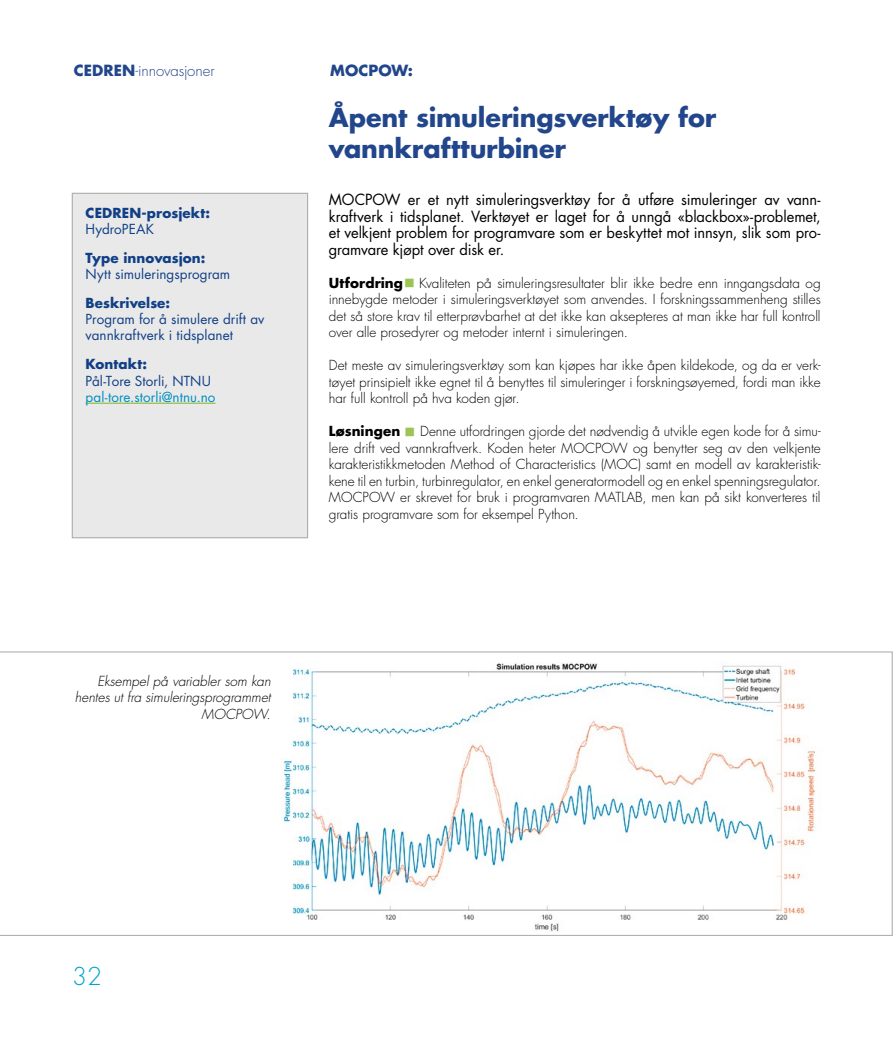
<style>
.page{position:relative;width:893px;height:1063px;background:#fff}
.page>*{position:absolute;margin:0;border:0;box-sizing:border-box;transform-origin:0 0}
.overskrift_1{font:700 25.5px/30.6px "Futura Std";letter-spacing:-.005em;color:#22468b}
.t1{font:300 24px "Futura Std";color:#00a2cf}
.ingress{font:15px/16.5px "Futura Std";letter-spacing:-.005em;color:#000;text-align:justify}
.overskrift_liten{font:300 15px "Futura Std";letter-spacing:-.01em;color:#22468b}
.overskrift_1-2{font:700 15px "Futura Std";letter-spacing:.005em;color:#22468b}
.brødtekst{font:300 13.5px/16.5px "Futura Std";color:#000;text-align:justify}
.t2{font:13.5px/16.2px "Futura Std";color:#113f86}
.figurtekst{font:italic 300 13.5px/16.2px "Futura Std";color:#000;text-align:right}
.t3{font:13.5px/16.2px "Futura Std";letter-spacing:.005em;color:#008ec2}
.t4{font:700 13.5px/16.2px "Futura Std";letter-spacing:.01em;color:#113f86}
.brødtekst-2{font:700 13.5px "Futura Std";letter-spacing:.005em;color:#000}
.s1{font-weight:700}
.s2{font-weight:400}
.s3{font-weight:700;color:#113f86}
.s4{color:#113f86}
</style>
<div class="page">
<svg style="left:0;top:651px;width:892px;height:285px"></svg>
<svg style="left:892px;top:651px;width:1px;height:285px"></svg>
<div style="left:72px;top:193px;width:236px;height:345px;background:#e9e9e9"></div>
<hr style="left:86px;top:403px;width:129px;height:1px;background:#79b825">
<div style="left:72px;top:193px;width:236px;height:345px;border:1px solid #acadad"></div>
<p class="overskrift_liten" style="left:74px;top:62px;width:142px"><span class="s1">CEDREN</span>-innovasjoner</p>
<p class="overskrift_1-2" style="left:330px;top:61px;width:84px">MOCPOW:</p>
<p class="t4" style="left:86px;top:204px;width:126px">CEDREN-prosjekt:<br><span class="s2">HydroPEAK</span></p>
<p class="t2" style="left:86px;top:250px;width:146px"><span class="s1">Type innovasjon:<br></span>Nytt simuleringsprogram</p>
<p class="t2" style="left:86px;top:295px;width:180px"><span class="s1">Beskrivelse:<br></span>Program for å simulere drift av vannkraftverk i tidsplanet</p>
<p class="t3" style="left:86px;top:357px;width:131px"><span class="s3">Kontakt:<br></span><span class="s4">Pål-Tore Storli, NTNU </span>pal-tore.storli@ntnu.no</p>
<p class="overskrift_1" style="left:329px;top:102px;width:389px">Åpent simuleringsverktøy for vannkraftturbiner</p>
<p class="ingress" style="left:329px;top:192px;width:493px">MOCPOW er et nytt simuleringsverktøy for å utføre simuleringer av vann&shy;kraftverk i tidsplanet. Verktøyet er laget for å unngå «blackbox»-problemet, et velkjent problem for programvare som er beskyttet mot innsyn, slik som pro&shy;gramvare kjøpt over disk er.</p>
<p class="brødtekst" style="left:329px;top:275px;width:493px"><span class="s1">Utfordring</span> Kvaliteten på simuleringsresultater blir ikke bedre enn inngangsdata og innebygde metoder i simuleringsverktøyet som anvendes. I forskningssammenheng stilles det så store krav til etterprøvbarhet at det ikke kan aksepteres at man ikke har full kontroll over alle prosedyrer og metoder internt i simuleringen.</p>
<p class="brødtekst" style="left:329px;top:357px;width:493px">Det meste av simuleringsverktøy som kan kjøpes har ikke åpen kildekode, og da er verk&shy;tøyet prinsipielt ikke egnet til å benyttes til simuleringer i forskningsøyemed, fordi man ikke har full kontroll på hva koden gjør.</p>
<p class="brødtekst-2" style="left:329px;top:422px;width:73px">Løsningen</p>
<p class="brødtekst" style="left:329px;top:423px;width:493px;text-indent:91px">Denne utfordringen gjorde det nødvendig å utvikle egen kode for å simu&shy;lere drift ved vannkraftverk. Koden heter MOCPOW og benytter seg av den velkjente karakteristikkmetoden Method of Characteristics (MOC) samt en modell av karakteristik&shy;kene til en turbin, turbinregulator, en enkel generatormodell og en enkel spenningsregulator.<br>MOCPOW er skrevet for bruk i programvaren MATLAB, men kan på sikt konverteres til gratis programvare som for eksempel Python.</p>
<p class="figurtekst" style="left:75px;top:674px;width:197px">Eksempel på variabler som kan hentes ut fra simuleringsprogrammet<br>MOCPOW.</p>
<h2 class="t1" style="left:72px;top:962px;width:31px">32</h2>
</div>
